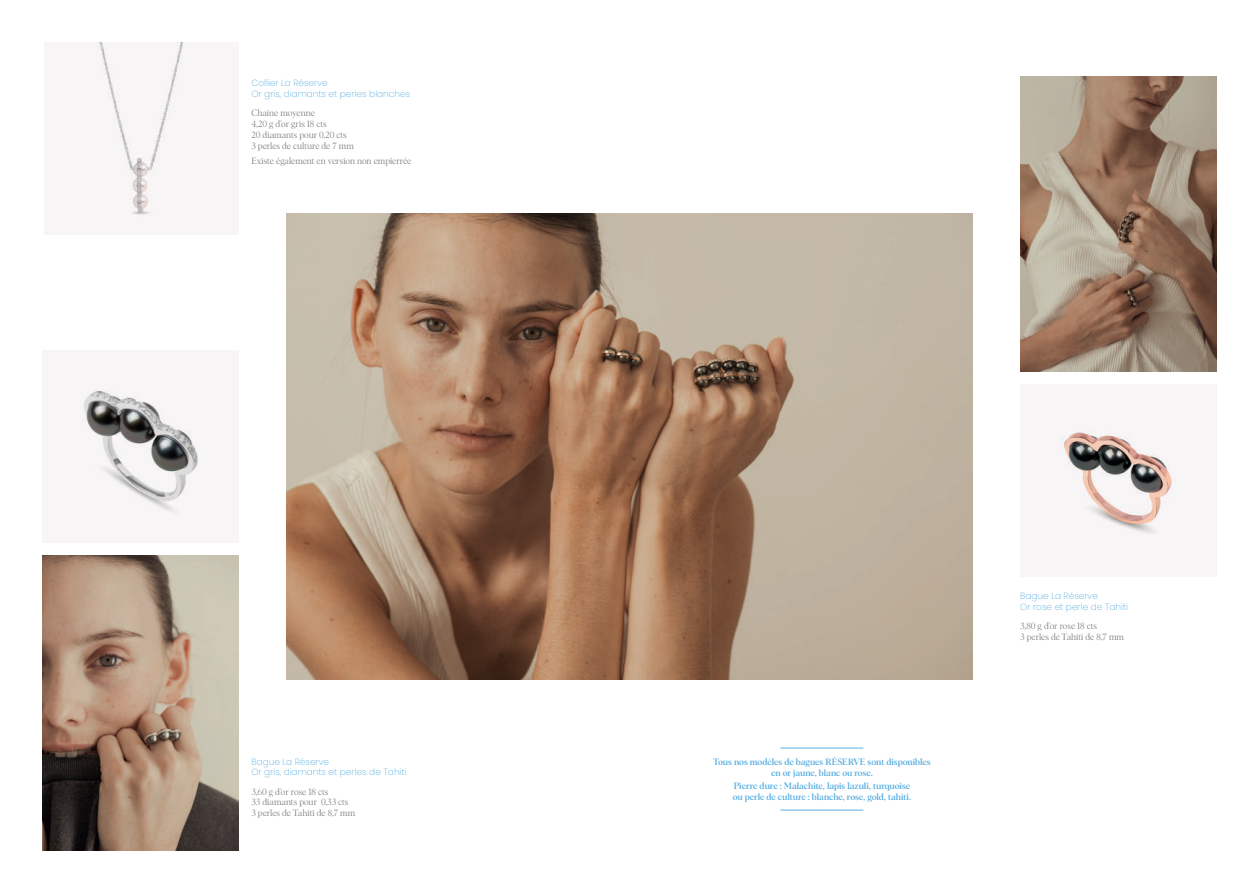
<style>
.page{position:relative;width:1259px;height:893px;background:#fff}
.page>*{position:absolute;margin:0;border:0;box-sizing:border-box;transform-origin:0 0}
.t1{font:300 9px/10.8px "Albra";color:#808285}
.t2{font:500 9px/10.8px "Albra";letter-spacing:-.005em;color:#59aee1;text-align:center}
.t3{font:200 9px/10.8px "Poppins";color:#59aee1}
</style>
<div class="page">
<img style="left:1020px;top:77px;width:196px;height:295px">
<img style="left:43px;top:555px;width:196px;height:295px">
<img style="left:82px;top:390px;width:116px;height:128px">
<img style="left:1060px;top:430px;width:117px;height:105px">
<img style="left:96px;top:43px;width:93px;height:174px">
<img style="left:286px;top:213px;width:686px;height:466px">
<hr style="left:780px;top:748px;width:83px;height:1px;background:#59aee1">
<hr style="left:780px;top:810px;width:83px;height:1px;background:#59aee1">
<p class="t3" style="left:251px;top:78px;width:160px">Collier La Réserve<br>Or gris, diamants et perles blanches</p>
<p class="t1" style="left:251px;top:107px;width:104px">Chaine moyenne<br>4,20 g d’or gris 18 cts<br>20 diamants pour 0,20 cts<br>3 perles de culture de 7 mm</p>
<p class="t1" style="left:251px;top:155px;width:161px">Existe également en version non empierrée</p>
<p class="t3" style="left:251px;top:756px;width:156px">Bague La Réserve<br>Or gris, diamants et perles de Tahiti</p>
<p class="t1" style="left:251px;top:785px;width:105px">3,60 g d’or rose 18 cts<br>33 diamants pour 0,33 cts<br>3 perles de Tahiti de 8,7 mm</p>
<p class="t2" style="left:713px;top:756px;width:219px">Tous nos modèles de bagues RÉSERVE sont disponibles en or jaune, blanc ou rose.</p>
<p class="t2" style="left:732px;top:780px;width:180px;text-align:left">Pierre dure : Malachite, lapis lazuli, turquoise ou perle de culture : blanche, rose, gold, tahiti.</p>
<p class="t3" style="left:1020px;top:591px;width:109px">Bague La Réserve<br>Or rose et perle de Tahiti</p>
<p class="t1" style="left:1020px;top:620px;width:105px">3,80 g d’or rose 18 cts<br>3 perles de Tahiti de 8,7 mm</p>
</div>
